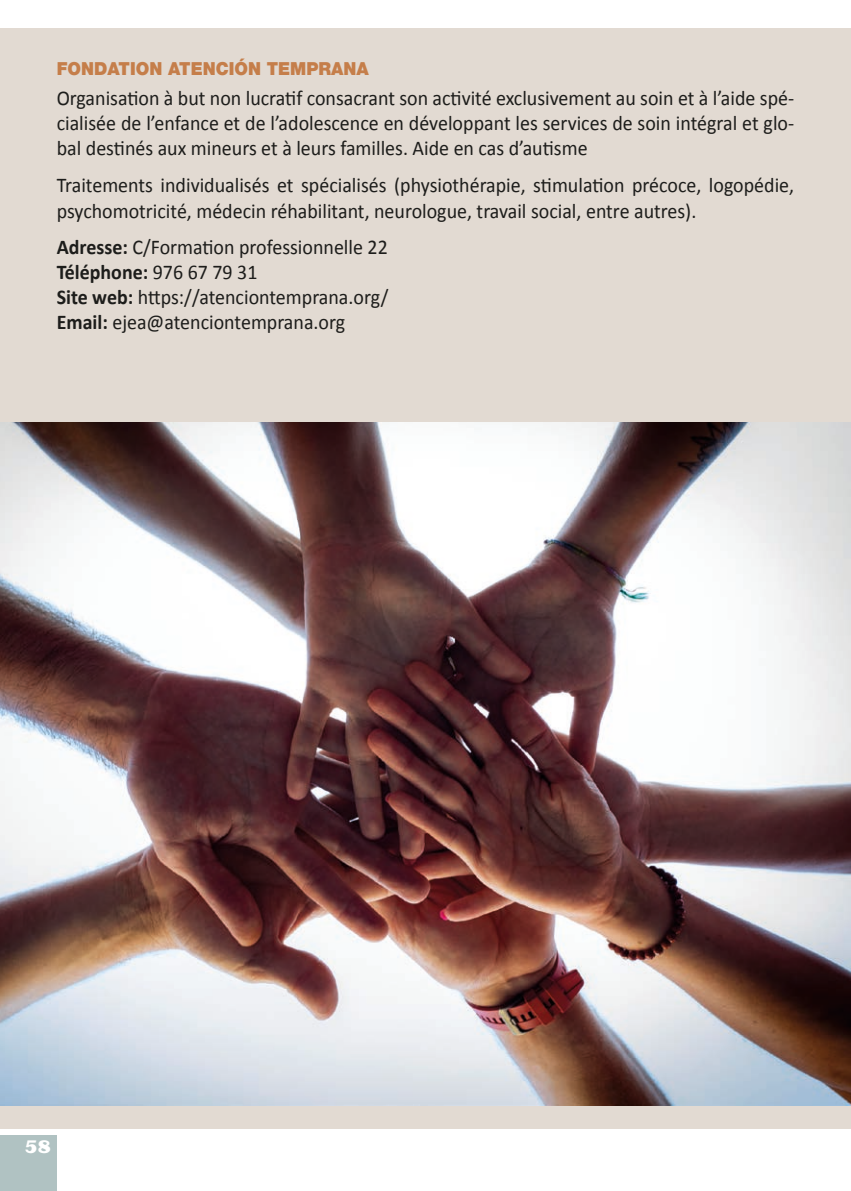
<style>
.page{position:relative;width:851px;height:1191px;background:#fff}
.page>*{position:absolute;margin:0;border:0;box-sizing:border-box;transform-origin:0 0}
.t1{font:21px/25px "Calibri";color:#1d1d1b;scale:.95 1}
.t2{font:900 18px "Helvetica Neue LT Std";color:#c57e4a;scale:.95 1}
.t3{font:18px "Oilvare Base";color:#fff}
.s1{font-weight:700}
</style>
<div class="page">
<div style="left:0;top:1135px;width:57px;height:56px;background:#b0c2c2"></div>
<div style="left:0;top:28px;width:850px;height:1100px;background:#e2dad2"></div>
<img style="left:0;top:422px;width:850px;height:684px">
<p class="t2" style="left:57px;top:57px;width:330px">FONDATION ATENCIÓN TEMPRANA</p>
<p class="t1" style="left:57px;top:85px;width:777px;text-align:justify">Organisation à but non lucratif consacrant son activité exclusivement au soin et à l’aide spé&shy;cialisée de l’enfance et de l’adolescence en développant les services de soin intégral et glo&shy;bal destinés aux mineurs et à leurs familles. Aide en cas d’autisme</p>
<p class="t1" style="left:57px;top:171px;width:777px;line-height:26px">Traitements individualisés et spécialisés (physiothérapie, stimulation précoce, logopédie, psychomotricité, médecin réhabilitant, neurologue, travail social, entre autres).</p>
<p class="t1" style="left:57px;top:233px;width:351px"><span class="s1">Adresse:</span> C/Formation professionnelle 22<br><span class="s1">Téléphone:</span> 976 67 79 31<br><span class="s1">Site web:</span> https://atenciontemprana.org/ <span class="s1">Email:</span> ejea@atenciontemprana.org</p>
<p class="t3" style="left:24px;top:1136px;width:28px">58</p>
</div>
